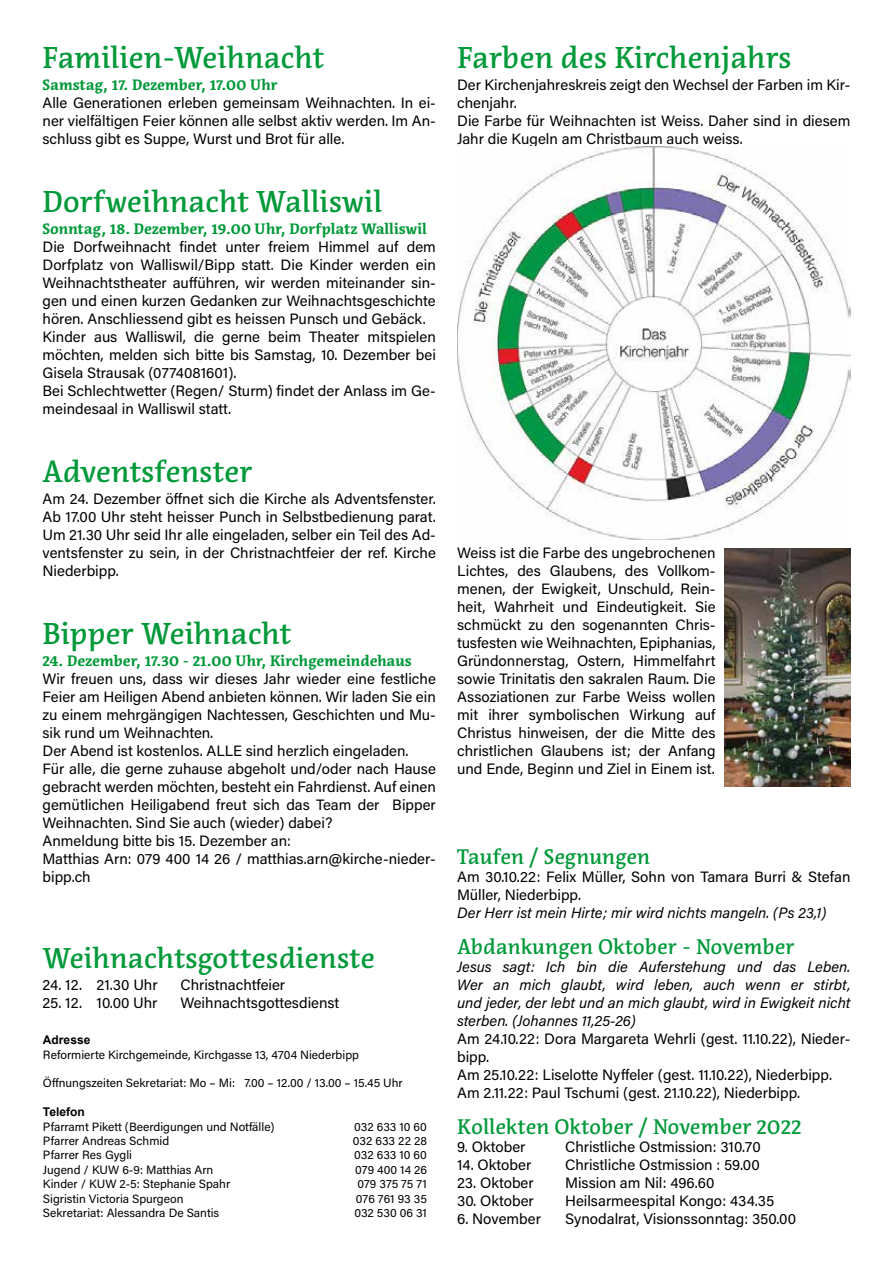
<style>
.page{position:relative;width:893px;height:1263px;background:#fff}
.page>*{position:absolute;margin:0;border:0;box-sizing:border-box;transform-origin:0 0}
.t1{font:500 30px "Acuta";color:#029939}
.t2{font:500 28.5px "Acuta";color:#029939}
.t3{font:500 21px "Acuta";color:#029939}
.t4{font:15px/18px "Acumin Pro";color:#000}
.t5{font:italic 15px/18px "Acumin Pro";color:#000;text-align:justify}
.t6{font:700 15px "Acuta";color:#029939}
.t7{font:12px "Acumin Pro";color:#000}
.t8{font:700 12px "Arial";color:#000}
</style>
<div class="page">
<img style="left:457px;top:146px;width:393px;height:393px">
<img style="left:724px;top:548px;width:126px;height:238px">
<h1 class="t1" style="left:43px;top:39px;width:283px">Familien-Weihnacht</h1>
<p class="t6" style="left:43px;top:76px;width:237px">Samstag, 17. Dezember, 17.00 Uhr</p>
<p class="t4" style="left:43px;top:93px;width:395px;text-align:justify">Alle Generationen erleben gemeinsam Weihnachten. In ei&shy;ner vielfältigen Feier können alle selbst aktiv werden. Im An&shy;schluss gibt es Suppe, Wurst und Brot für alle.</p>
<h1 class="t1" style="left:43px;top:183px;width:341px">Dorfweihnacht Walliswil</h1>
<p class="t6" style="left:43px;top:220px;width:386px">Sonntag, 18. Dezember, 19.00 Uhr, Dorfplatz Walliswil</p>
<p class="t4" style="left:43px;top:237px;width:395px">Die Dorfweihnacht findet unter freiem Himmel auf dem Dorfplatz von Walliswil/Bipp statt. Die Kinder werden ein Weihnachtstheater aufführen, wir werden miteinander sin&shy;gen und einen kurzen Gedanken zur Weihnachtsgeschichte hören. Anschliessend gibt es heissen Punsch und Gebäck.<br>Kinder aus Walliswil, die gerne beim Theater mitspielen möchten, melden sich bitte bis Samstag, 10. Dezember bei Gisela Strausak (0774081601).<br>Bei Schlechtwetter (Regen/ Sturm) findet der Anlass im Ge&shy;meindesaal in Walliswil statt.</p>
<h1 class="t1" style="left:43px;top:453px;width:211px">Adventsfenster</h1>
<p class="t4" style="left:43px;top:489px;width:395px;text-align:justify">Am 24. Dezember öffnet sich die Kirche als Adventsfenster.<br>Ab 17.00 Uhr steht heisser Punch in Selbstbedienung parat.<br>Um 21.30 Uhr seid Ihr alle eingeladen, selber ein Teil des Ad&shy;ventsfenster zu sein, in der Christnachtfeier der ref. Kirche Niederbipp.</p>
<h1 class="t1" style="left:43px;top:615px;width:250px">Bipper Weihnacht</h1>
<p class="t6" style="left:43px;top:652px;width:371px">24. Dezember, 17.30 - 21.00 Uhr, Kirchgemeindehaus</p>
<p class="t4" style="left:43px;top:669px;width:395px">Wir freuen uns, dass wir dieses Jahr wieder eine festliche Feier am Heiligen Abend anbieten können. Wir laden Sie ein zu einem mehrgängigen Nachtessen, Geschichten und Mu&shy;sik rund um Weihnachten.<br>Der Abend ist kostenlos. ALLE sind herzlich eingeladen.<br>Für alle, die gerne zuhause abgeholt und/oder nach Hause gebracht werden möchten, besteht ein Fahrdienst. Auf einen gemütlichen Heiligabend freut sich das Team der Bipper Weihnachten. Sind Sie auch (wieder) dabei?<br>Anmeldung bitte bis 15. Dezember an:<br>Matthias Arn: 079 400 14 26 / matthias.arn@kirche-nieder&shy;bipp.ch</p>
<h2 class="t2" style="left:43px;top:940px;width:334px">Weihnachtsgottesdienste</h2>
<p class="t4" style="left:43px;top:975px;width:117px">24. 12. 21.30 Uhr</p>
<p class="t4" style="left:180px;top:975px;width:106px">Christnachtfeier</p>
<p class="t4" style="left:43px;top:993px;width:117px">25. 12. 10.00 Uhr</p>
<p class="t4" style="left:180px;top:993px;width:160px">Weihnachtsgottesdienst</p>
<p class="t8" style="left:43px;top:1031px;width:49px">Adresse</p>
<p class="t7" style="left:43px;top:1046px;width:318px">Reformierte Kirchgemeinde, Kirchgasse 13, 4704 Niederbipp</p>
<p class="t7" style="left:43px;top:1075px;width:361px">Öffnungszeiten Sekretariat: Mo – Mi: 7.00 – 12.00 / 13.00 – 15.45 Uhr</p>
<p class="t8" style="left:43px;top:1103px;width:43px">Telefon</p>
<p class="t7" style="left:43px;top:1118px;width:233px">Pfarramt Pikett (Beerdigungen und Notfälle)</p>
<p class="t7" style="left:354px;top:1118px;width:74px">032 633 10 60</p>
<p class="t7" style="left:43px;top:1132px;width:128px">Pfarrer Andreas Schmid</p>
<p class="t7" style="left:353px;top:1132px;width:76px">032 633 22 28</p>
<p class="t7" style="left:43px;top:1147px;width:91px">Pfarrer Res Gygli</p>
<p class="t7" style="left:354px;top:1147px;width:74px">032 633 10 60</p>
<p class="t7" style="left:43px;top:1161px;width:172px">Jugend / KUW 6-9: Matthias Arn</p>
<p class="t7" style="left:355px;top:1161px;width:73px">079 400 14 26</p>
<p class="t7" style="left:43px;top:1176px;width:189px">Kinder / KUW 2-5: Stephanie Spahr</p>
<p class="t7" style="left:357px;top:1176px;width:71px">079 375 75 71</p>
<p class="t7" style="left:43px;top:1190px;width:142px">Sigristin Victoria Spurgeon</p>
<p class="t7" style="left:356px;top:1190px;width:73px">076 761 93 35</p>
<p class="t7" style="left:43px;top:1204px;width:178px">Sekretariat: Alessandra De Santis</p>
<p class="t7" style="left:354px;top:1204px;width:74px">032 530 06 31</p>
<h1 class="t1" style="left:457px;top:39px;width:336px">Farben des Kirchenjahrs</h1>
<p class="t4" style="left:457px;top:75px;width:395px">Der Kirchenjahreskreis zeigt den Wechsel der Farben im Kir&shy;chenjahr.<br>Die Farbe für Weihnachten ist Weiss. Daher sind in diesem Jahr die Kugeln am Christbaum auch weiss.</p>
<p class="t4" style="left:457px;top:543px;width:260px;text-align:justify">Weiss ist die Farbe des ungebrochenen Lichtes, des Glaubens, des Vollkom&shy;menen, der Ewigkeit, Unschuld, Rein&shy;heit, Wahrheit und Eindeutigkeit. Sie schmückt zu den sogenannten Chris&shy;tusfesten wie Weihnachten, Epiphanias, Gründonnerstag, Ostern, Himmelfahrt sowie Trinitatis den sakralen Raum. Die Assoziationen zur Farbe Weiss wollen mit ihrer symbolischen Wirkung auf Christus hinweisen, der die Mitte des christlichen Glaubens ist; der Anfang und Ende, Beginn und Ziel in Einem ist.</p>
<h3 class="t3" style="left:457px;top:844px;width:195px">Taufen / Segnungen</h3>
<p class="t4" style="left:457px;top:867px;width:395px">Am 30.10.22: Felix Müller, Sohn von Tamara Burri &amp; Stefan<br>Müller, Niederbipp.</p>
<p class="t5" style="left:457px;top:903px;width:371px">Der Herr ist mein Hirte; mir wird nichts mangeln. (Ps 23,1)</p>
<h3 class="t3" style="left:457px;top:934px;width:339px">Abdankungen Oktober - November</h3>
<p class="t5" style="left:457px;top:957px;width:395px">Jesus sagt: Ich bin die Auferstehung und das Leben.<br>Wer an mich glaubt, wird leben, auch wenn er stirbt, und jeder, der lebt und an mich glaubt, wird in Ewigkeit nicht sterben. (Johannes 11,25-26)</p>
<p class="t4" style="left:457px;top:1029px;width:395px">Am 24.10.22: Dora Margareta Wehrli (gest. 11.10.22), Nieder&shy;bipp.<br>Am 25.10.22: Liselotte Nyffeler (gest. 11.10.22), Niederbipp.<br>Am 2.11.22: Paul Tschumi (gest. 21.10.22), Niederbipp.</p>
<h3 class="t3" style="left:457px;top:1114px;width:346px">Kollekten Oktober / November 2022</h3>
<p class="t4" style="left:457px;top:1137px;width:70px">9. Oktober</p>
<p class="t4" style="left:565px;top:1137px;width:197px">Christliche Ostmission: 310.70</p>
<p class="t4" style="left:457px;top:1155px;width:76px">14. Oktober</p>
<p class="t4" style="left:565px;top:1155px;width:196px">Christliche Ostmission : 59.00</p>
<p class="t4" style="left:457px;top:1173px;width:78px">23. Oktober</p>
<p class="t4" style="left:565px;top:1173px;width:151px">Mission am Nil: 496.60</p>
<p class="t4" style="left:457px;top:1191px;width:78px">30. Oktober</p>
<p class="t4" style="left:565px;top:1191px;width:211px">Heilsarmeespital Kongo: 434.35</p>
<p class="t4" style="left:457px;top:1209px;width:85px">6. November</p>
<p class="t4" style="left:565px;top:1209px;width:232px">Synodalrat, Visionssonntag: 350.00</p>
</div>
